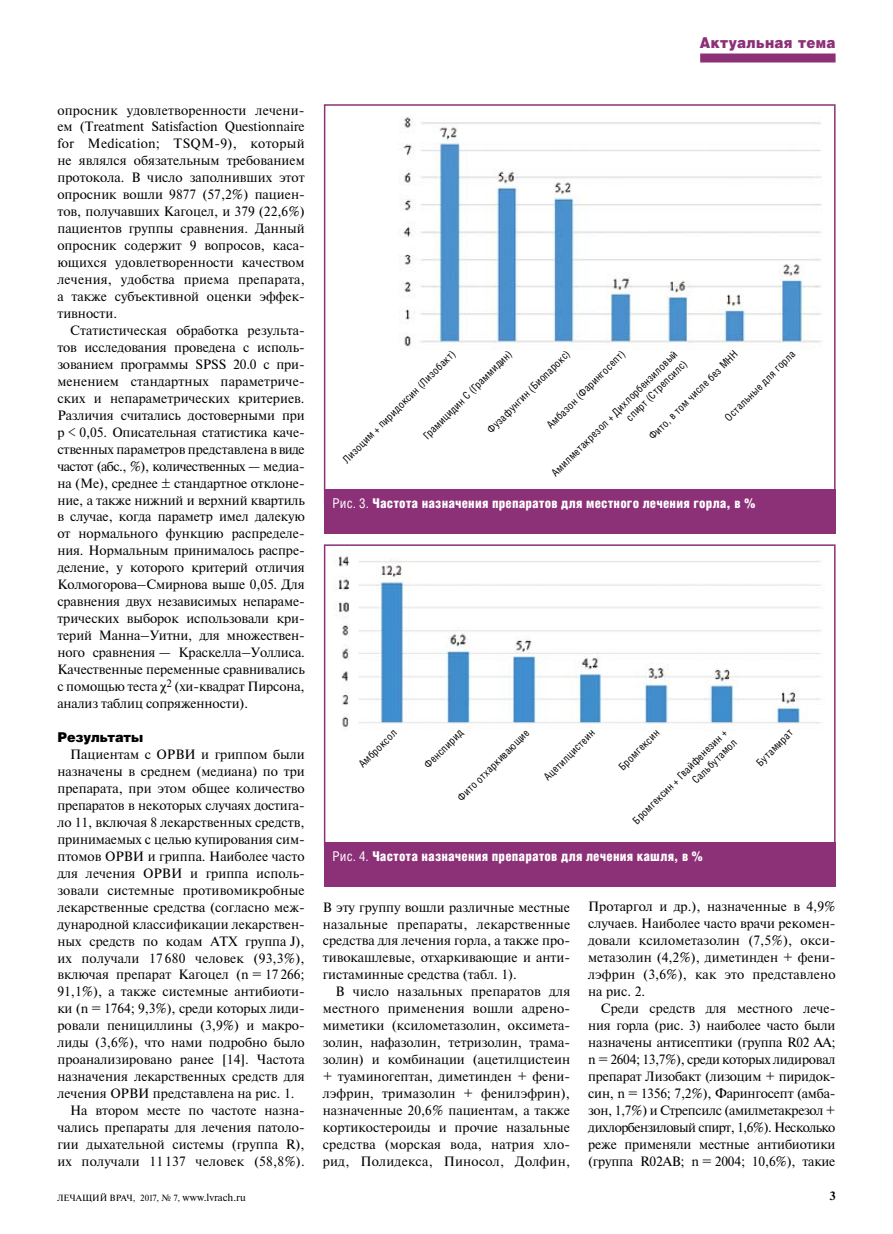
<style>
.page{position:relative;width:893px;height:1234px;background:#fff}
.page>*{position:absolute;margin:0;border:0;box-sizing:border-box;transform-origin:0 0}
.t1{font:900 15px "Helios C Bl";letter-spacing:.025em;color:#8c3077;scale:.9 1}
.t2{font:13.5px/17px "Newton";color:#000;text-align:justify}
.t3{font:900 condensed 13.5px "Helios C Cn Bl";letter-spacing:.01em;color:#fff}
.t4{font:900 13.5px "Helios C Bl";color:#000;scale:.95 1}
.t5{font:700 12px "Newton";color:#000}
.t6{font:condensed 10.5px/13.5px "Helios C Cn";color:#000;text-align:right}
.t7{font:9px "Newton";color:#000}
.s1{font-family:"Helios C Cn";font-weight:400}
.s2{font-size:10.5px}
</style>
<div class="page">
<div style="left:700px;top:53px;width:136px;height:9px;background:#8c3077"></div>
<img style="left:398px;top:117px;width:424px;height:233px">
<div style="left:324px;top:489px;width:512px;height:45px;background:#8c3077"></div>
<img style="left:333px;top:555px;width:488px;height:173px">
<div style="left:324px;top:544px;width:512px;height:302px;border:2px solid #8c3077"></div>
<div style="left:324px;top:842px;width:512px;height:45px;background:#8c3077"></div>
<p class="t1" style="left:700px;top:33px;width:152px">Актуальная тема</p>
<p class="t2" style="left:57px;top:101px;width:249px">опросник удовлетворенности лечени&shy;ем (Treatment Satisfaction Questionnaire for Medication; TSQM-9), который не являлся обязательным требованием протокола. В число заполнивших этот опросник вошли 9877 (57,2%) пациен&shy;тов, получавших Кагоцел, и 379 (22,6%) пациентов группы сравнения. Данный опросник содержит 9 вопросов, каса&shy;ющихся удовлетворенности качеством лечения, удобства приема препарата, а также субъективной оценки эффек&shy;тивности.</p>
<p class="t2" style="left:57px;top:321px;width:249px;text-indent:13px">Статистическая обработка результа&shy;тов исследования проведена с исполь&shy;зованием программы SPSS 20.0 с при&shy;менением стандартных параметриче&shy;ских и непараметрических критериев.<br>Различия считались достоверными при p &lt; 0,05. Описательная статистика каче&shy;ственных параметров представлена в виде частот (абс., %), количественных — медиа&shy;на (Ме), среднее ± стандартное отклоне&shy;ние, а также нижний и верхний квартиль в случае, когда параметр имел далекую от нормального функцию распределе&shy;ния. Нормальным принималось распре&shy;деление, у которого критерий отличия Колмогорова–Смирнова выше 0,05. Для сравнения двух независимых непараме&shy;трических выборок использовали кри&shy;терий Манна–Уитни, для множествен&shy;ного сравнения — Краскелла–Уоллиса.<br>Качественные переменные сравнивались с помощью теста χ<sup>2</sup> (хи-квадрат Пирсона, анализ таблиц сопряженности).</p>
<p class="t4" style="left:57px;top:728px;width:92px">Результаты</p>
<p class="t2" style="left:70px;top:745px;width:236px">Пациентам с ОРВИ и гриппом были</p>
<p class="t2" style="left:57px;top:762px;width:249px">назначены в среднем (медиана) по три</p>
<p class="t2" style="left:57px;top:779px;width:249px">препарата, при этом общее количество</p>
<p class="t2" style="left:57px;top:796px;width:249px">препаратов в некоторых случаях достига-</p>
<p class="t2" style="left:57px;top:813px;width:249px">ло 11, включая 8 лекарственных средств,</p>
<p class="t2" style="left:57px;top:830px;width:249px">принимаемых с целью купирования сим-</p>
<p class="t2" style="left:57px;top:847px;width:249px">птомов ОРВИ и гриппа. Наиболее часто</p>
<p class="t2" style="left:57px;top:864px;width:249px">для лечения ОРВИ и гриппа исполь-</p>
<p class="t2" style="left:57px;top:880px;width:249px">зовали системные противомикробные</p>
<p class="t2" style="left:57px;top:897px;width:249px">лекарственные средства (согласно меж-</p>
<p class="t2" style="left:57px;top:914px;width:249px">дународной классификации лекарствен-</p>
<p class="t2" style="left:57px;top:931px;width:249px">ных средств по кодам АТХ группа J),</p>
<p class="t2" style="left:57px;top:948px;width:249px">их получали 17 680 человек (93,3%),</p>
<p class="t2" style="left:57px;top:965px;width:249px">включая препарат Кагоцел (n = 17266;</p>
<p class="t2" style="left:57px;top:982px;width:249px">91,1%), а также системные антибиоти-</p>
<p class="t2" style="left:57px;top:999px;width:249px">ки (n = 1764; 9,3%), среди которых лиди-</p>
<p class="t2" style="left:57px;top:1016px;width:249px">ровали пенициллины (3,9%) и макро-</p>
<p class="t2" style="left:57px;top:1033px;width:249px">лиды (3,6%), что нами подробно было</p>
<p class="t2" style="left:57px;top:1050px;width:249px">проанализировано ранее [14]. Частота</p>
<p class="t2" style="left:57px;top:1067px;width:249px">назначения лекарственных средств для</p>
<p class="t2" style="left:57px;top:1084px;width:239px">лечения ОРВИ представлена на рис. 1.</p>
<p class="t2" style="left:70px;top:1101px;width:236px">На втором месте по частоте назна-</p>
<p class="t2" style="left:57px;top:1118px;width:249px">чались препараты для лечения патоло-</p>
<p class="t2" style="left:57px;top:1135px;width:249px">гии дыхательной системы (группа R),</p>
<p class="t2" style="left:57px;top:1152px;width:249px">их получали 11 137 человек (58,8%).</p>
<p class="t6" style="left:484px;top:426px;width:114px;rotate:-45deg">Фузафунгин (Биопарокс)</p>
<p class="t6" style="left:340px;top:456px;width:155px;rotate:-45deg">Лизоцим + пиридоксин (Лизобакт)</p>
<p class="t6" style="left:544px;top:422px;width:107px;rotate:-45deg">Амбазон (Фарингосепт)</p>
<p class="t6" style="left:420px;top:432px;width:121px;rotate:-45deg">Грамицидин С (Граммидин)</p>
<p class="t6" style="left:646px;top:433px;width:122px;rotate:-45deg">Фито, в том числе без МНН</p>
<p class="t6" style="left:548px;top:469px;width:174px;rotate:-45deg">Амилметакрезол + Дихлорбензиловый спирт (Стрепсилс)</p>
<p class="t6" style="left:722px;top:414px;width:96px;rotate:-45deg">Остальные для горла</p>
<p class="t3" style="left:332px;top:495px;width:424px"><span class="s1">Рис. 3.</span> Частота назначения препаратов для местного лечения горла, в %</p>
<p class="t6" style="left:630px;top:816px;width:130px;rotate:-45deg">Бромгексин + Гвайфенезин +<br>Сальбутамол</p>
<p class="t6" style="left:753px;top:758px;width:48px;rotate:-45deg">Бутамират</p>
<p class="t6" style="left:355px;top:760px;width:50px;rotate:-45deg">Амброксол</p>
<p class="t6" style="left:421px;top:761px;width:51px;rotate:-45deg">Фенспирид</p>
<p class="t6" style="left:454px;top:794px;width:98px;rotate:-45deg">Фито отхаркивающие</p>
<p class="t6" style="left:541px;top:773px;width:69px;rotate:-45deg">Ацетилцистеин</p>
<p class="t6" style="left:616px;top:763px;width:54px;rotate:-45deg">Бромгексин</p>
<p class="t3" style="left:332px;top:848px;width:372px"><span class="s1">Рис. 4.</span> Частота назначения препаратов для лечения кашля, в %</p>
<p class="t2" style="left:323px;top:897px;width:249px">В эту группу вошли различные местные назальные препараты, лекарственные средства для лечения горла, а также про&shy;тивокашлевые, отхаркивающие и анти&shy;гистаминные средства (табл. 1).</p>
<p class="t2" style="left:323px;top:982px;width:249px;text-indent:13px">В число назальных препаратов для местного применения вошли адрено&shy;миметики (ксилометазолин, оксимета&shy;золин, нафазолин, тетризолин, трама&shy;золин) и комбинации (ацетилцистеин + туаминогептан, диметинден + фени&shy;лэфрин, тримазолин + фенилэфрин), назначенные 20,6% пациентам, а также кортикостероиды и прочие назальные средства (морская вода, натрия хло&shy;рид, Полидекса, Пиносол, Долфин,</p>
<p class="t2" style="left:588px;top:897px;width:249px">Протаргол и др.), назначенные в 4,9% случаев. Наиболее часто врачи рекомен&shy;довали ксилометазолин (7,5%), окси&shy;метазолин (4,2%), диметинден + фени&shy;лэфрин (3,6%), как это представлено на рис. 2.</p>
<p class="t2" style="left:588px;top:999px;width:249px;text-indent:13px">Среди средств для местного лече&shy;ния горла (рис. 3) наиболее часто были назначены антисептики (группа R02 АА; n = 2604; 13,7%), среди которых лидировал препарат Лизобакт (лизоцим + пиридок&shy;син, n = 1356; 7,2%), Фарингосепт (амба&shy;зон, 1,7%) и Стрепсилс (амилметакрезол + дихлорбензиловый спирт, 1,6%). Несколько реже применяли местные антибиотики (группа R02АВ; n = 2004; 10,6%), такие</p>
<p class="t7" style="left:57px;top:1190px;width:190px">ЛЕЧАЩИЙ ВРАЧ, 2017, № 7, <span class="s2">www.lvrach.ru</span></p>
<p class="t5" style="left:829px;top:1187px;width:8px">3</p>
</div>
